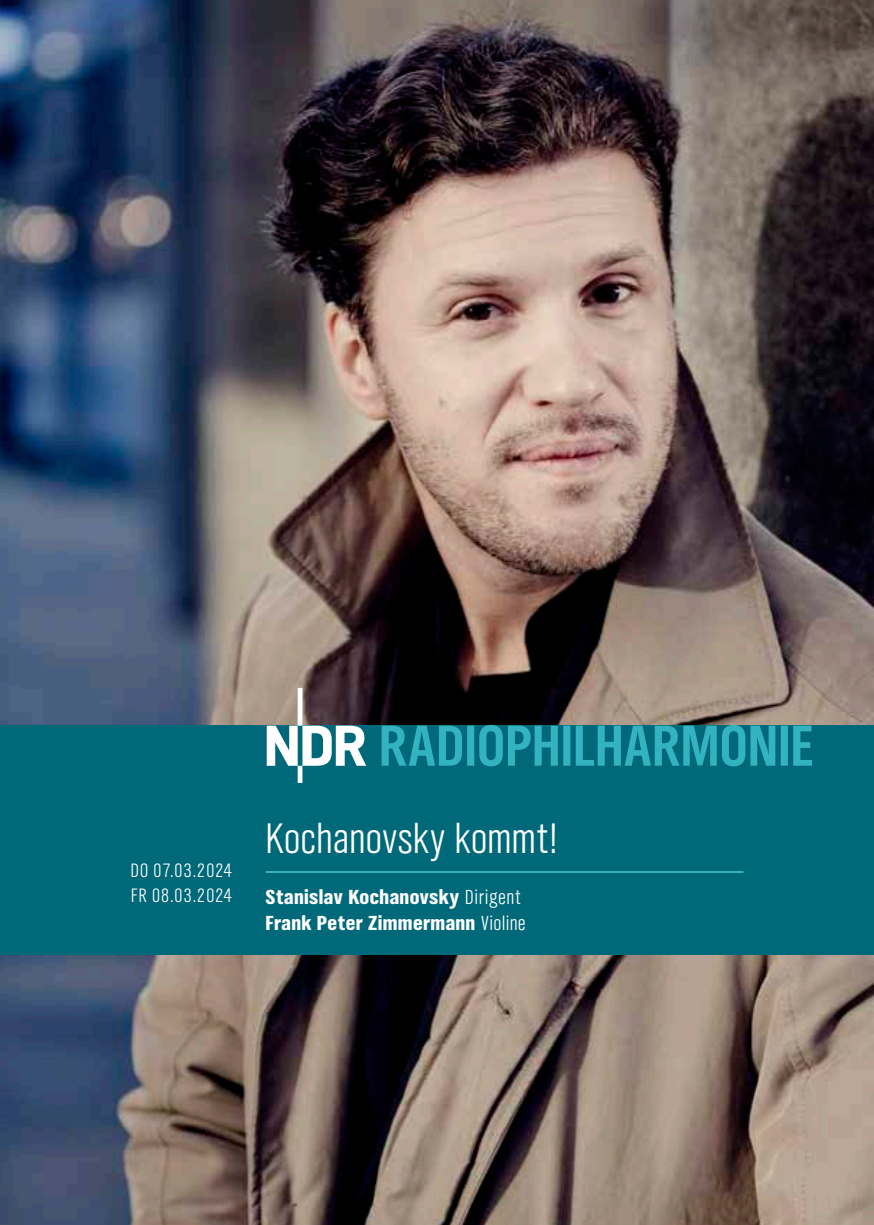
<style>
.page{position:relative;width:874px;height:1225px;background:#fff}
.page>*{position:absolute;margin:0;border:0;box-sizing:border-box;transform-origin:0 0}
.t1{font:300 44px "NDR Sans Cond";color:#fff}
.t2{font:900 21px/25.4px "NDR Sans Cond";letter-spacing:.02em;color:#fff}
.t3{font:300 20px/25.6px "NDR Sans Cond";letter-spacing:.025em;color:#fff}
.s1{font-weight:300}
</style>
<div class="page">
<img style="left:0;top:0;width:873px;height:1225px">
<div style="left:0;top:725px;width:873px;height:230px;background:#006979"></div>
<hr style="left:265px;top:871px;width:478px;height:2px;background:#33b2bf">
<svg style="left:266px;top:688px;width:100px;height:95px"></svg>
<svg style="left:381px;top:725px;width:430px;height:41px"></svg>
<p class="t3" style="left:130px;top:857px;width:103px">DO 07.03.2024<br>FR 08.03.2024</p>
<h1 class="t1" style="left:265px;top:812px;width:294px">Kochanovsky kommt!</h1>
<p class="t2" style="left:265px;top:884px;width:261px">Stanislav Kochanovsky <span class="s1">Dirigent<br></span>Frank Peter Zimmermann <span class="s1">Violine</span></p>
</div>
